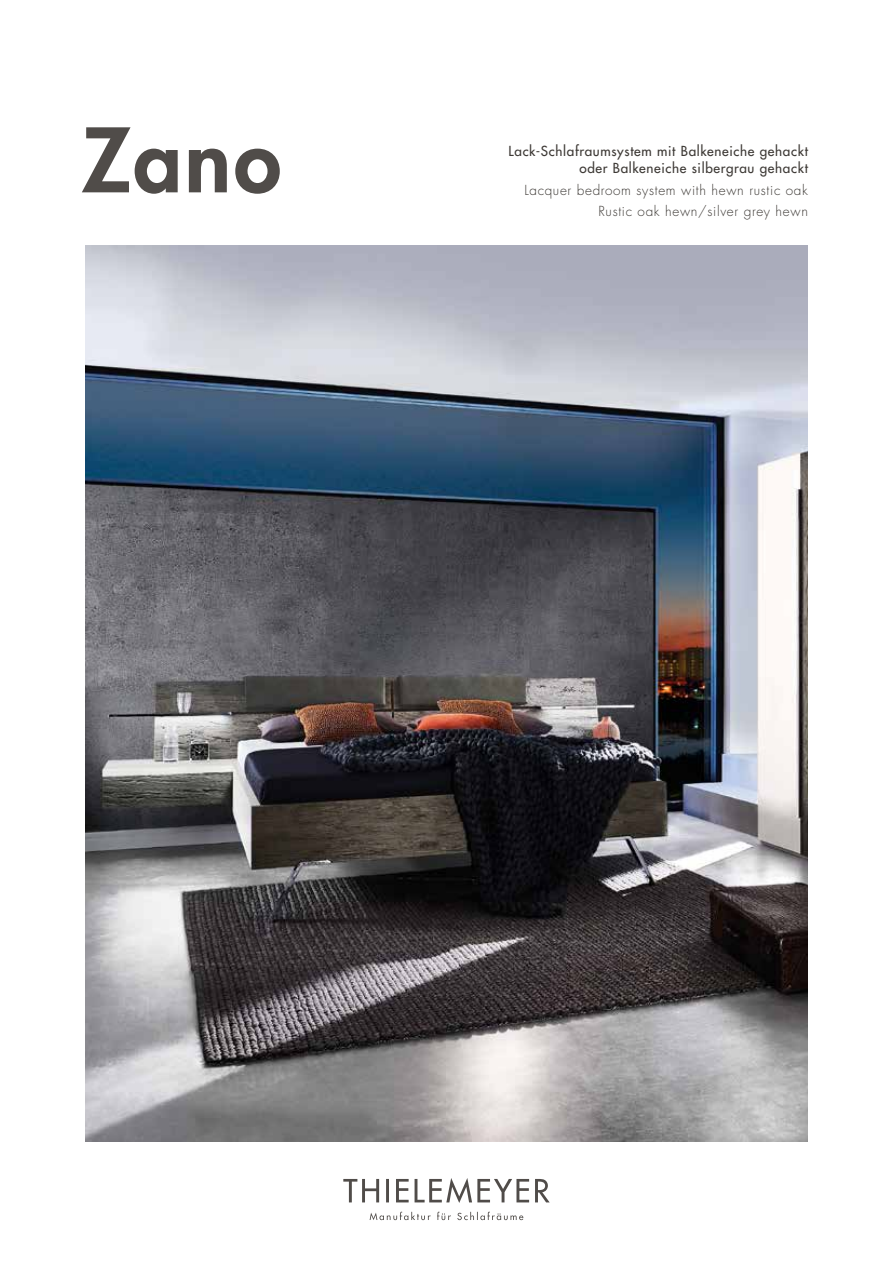
<style>
.page{position:relative;width:893px;height:1263px;background:#fff}
.page>*{position:absolute;margin:0;border:0;box-sizing:border-box;transform-origin:0 0}
.t1{font:800 86.25px "Futura LT Pro";color:#504c49}
.t2{font:500 13.5px/17.2px "Futura LT Pro";letter-spacing:.05em;color:#3d3935;text-align:right}
.t3{font:300 13.5px/21.5px "Futura LT Pro";letter-spacing:.05em;color:#3d3935;text-align:right}
</style>
<div class="page">
<img style="left:85px;top:245px;width:723px;height:897px">
<svg style="left:370px;top:1212px;width:153px;height:8px"></svg>
<svg style="left:343px;top:1178px;width:207px;height:25px"></svg>
<h1 class="t1" style="left:81px;top:95px;width:201px">Zano</h1>
<p class="t2" style="left:509px;top:142px;width:301px">Lack-Schlafraumsystem mit Balkeneiche gehackt oder Balkeneiche silbergrau gehackt</p>
<p class="t3" style="left:524px;top:179px;width:285px">Lacquer bedroom system with hewn rustic oak<br>Rustic oak hewn/silver grey hewn</p>
</div>
